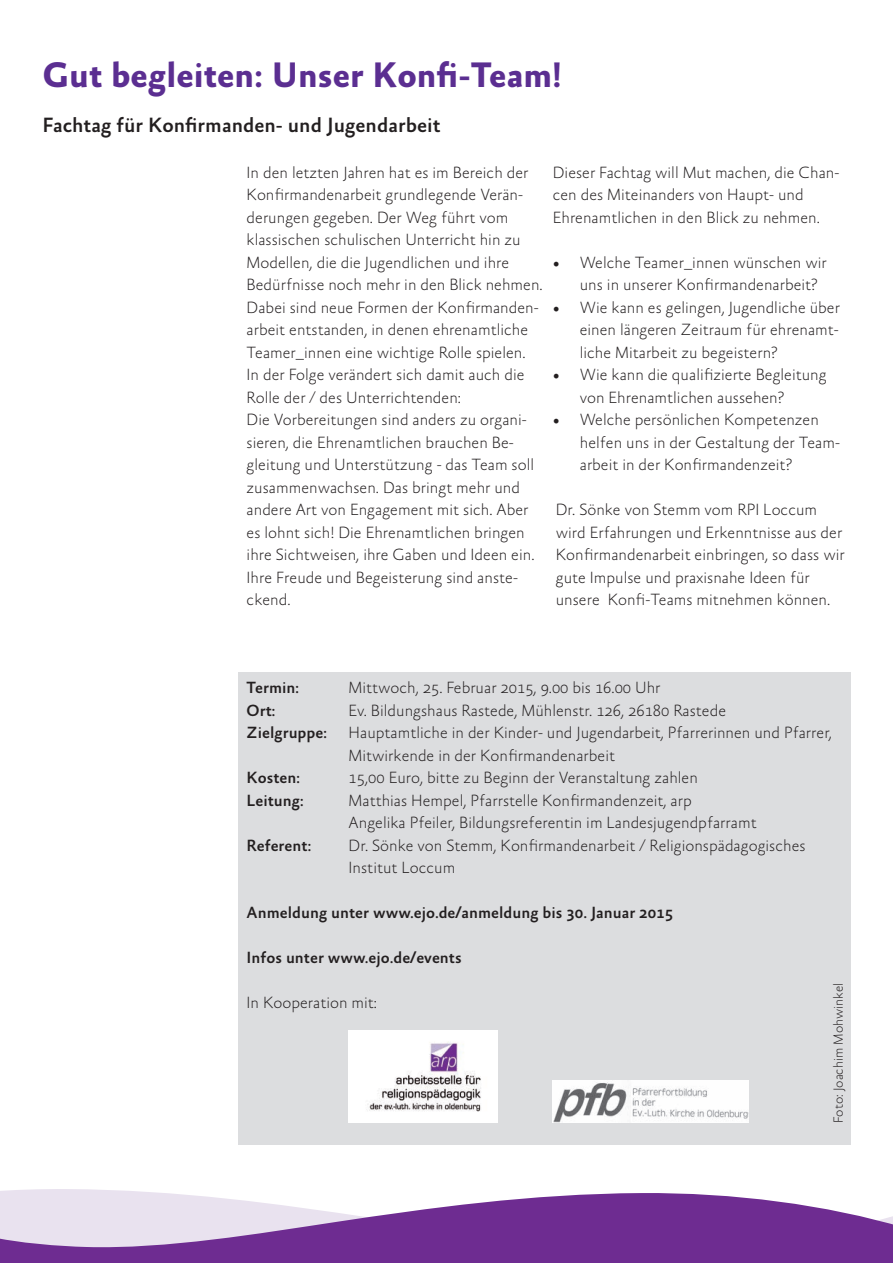
<style>
.page{position:relative;width:893px;height:1263px;background:#fff}
.page>*{position:absolute;margin:0;border:0;box-sizing:border-box;transform-origin:0 0}
.t1{font:700 36px "Absara Sans OT";color:#5b2e91}
.t2{font:500 21px "Absara Sans OT";color:#231f20}
.t3{font:100 16.5px/22.5px "Absara Sans OT";color:#231f20}
.t4{font:500 16.5px "Absara Sans OT";color:#231f20}
.t5{font:100 13.5px "Absara Sans OT";color:#231f20}
.s1{font-family:"Minion Pro";font-weight:400;font-size:18px}
</style>
<div class="page">
<svg style="left:0;top:1189px;width:143px;height:3px"></svg>
<svg style="left:0;top:1192px;width:893px;height:71px;background:#9c6fb4"></svg>
<div style="left:238px;top:673px;width:612px;height:472px;background:#dcdddf"></div>
<img style="left:349px;top:1030px;width:148px;height:92px">
<img style="left:553px;top:1081px;width:195px;height:42px">
<h1 class="t1" style="left:43px;top:56px;width:520px">Gut begleiten: Unser Konfi-Team!</h1>
<p class="t2" style="left:43px;top:114px;width:400px">Fachtag für Konfirmanden- und Jugendarbeit</p>
<p class="t3" style="left:247px;top:162px;width:298px">In den letzten Jahren hat es im Bereich der Konfirmandenarbeit grundlegende Verän&shy;derungen gegeben. Der Weg führt vom klassischen schulischen Unterricht hin zu Modellen, die die Jugendlichen und ihre Bedürfnisse noch mehr in den Blick nehmen.<br>Dabei sind neue Formen der Konfirmanden&shy;arbeit entstanden, in denen ehrenamtliche Teamer_innen eine wichtige Rolle spielen.<br>In der Folge verändert sich damit auch die Rolle der / des Unterrichtenden:<br>Die Vorbereitungen sind anders zu organi&shy;sieren, die Ehrenamtlichen brauchen Be&shy;gleitung und Unterstützung - das Team soll zusammenwachsen. Das bringt mehr und andere Art von Engagement mit sich. Aber es lohnt sich! Die Ehrenamtlichen bringen ihre Sichtweisen, ihre Gaben und Ideen ein.<br>Ihre Freude und Begeisterung sind anste&shy;ckend.</p>
<p class="t3" style="left:553px;top:162px;width:288px">Dieser Fachtag will Mut machen, die Chan&shy;cen des Miteinanders von Haupt- und<br>Ehrenamtlichen in den Blick zu nehmen.</p>
<p class="t3" style="left:580px;top:252px;width:248px;text-indent:-27px"><span class="s1">•</span> Welche Teamer_innen wünschen wir uns in unserer Konfirmandenarbeit?</p>
<p class="t3" style="left:580px;top:297px;width:262px;text-align:justify;text-indent:-27px"><span class="s1">•</span> Wie kann es gelingen, Jugendliche über einen längeren Zeitraum für ehrenamt&shy;liche Mitarbeit zu begeistern?</p>
<p class="t3" style="left:580px;top:364px;width:248px;text-indent:-27px"><span class="s1">•</span> Wie kann die qualifizierte Begleitung von Ehrenamtlichen aussehen?</p>
<p class="t3" style="left:580px;top:409px;width:262px;text-indent:-27px"><span class="s1">•</span> Welche persönlichen Kompetenzen helfen uns in der Gestaltung der Team&shy;arbeit in der Konfirmandenzeit?</p>
<p class="t3" style="left:556px;top:499px;width:290px">Dr. Sönke von Stemm vom RPI Loccum wird Erfahrungen und Erkenntnisse aus der Konfirmandenarbeit einbringen, so dass wir gute Impulse und praxisnahe Ideen für unsere Konfi-Teams mitnehmen können.</p>
<p class="t4" style="left:247px;top:679px;width:54px">Termin:</p>
<p class="t3" style="left:349px;top:677px;width:313px">Mittwoch, 25. Februar 2015, 9.00 bis 16.00 Uhr</p>
<p class="t4" style="left:247px;top:701px;width:30px">Ort:</p>
<p class="t3" style="left:349px;top:700px;width:379px">Ev. Bildungshaus Rastede, Mühlenstr. 126, 26180 Rastede</p>
<p class="t4" style="left:247px;top:724px;width:82px">Zielgruppe:</p>
<p class="t3" style="left:349px;top:722px;width:485px">Hauptamtliche in der Kinder- und Jugendarbeit, Pfarrerinnen und Pfarrer,<br>Mitwirkende in der Konfirmandenarbeit</p>
<p class="t4" style="left:247px;top:769px;width:55px">Kosten:</p>
<p class="t3" style="left:349px;top:767px;width:351px">15,00 Euro, bitte zu Beginn der Veranstaltung zahlen</p>
<p class="t4" style="left:247px;top:792px;width:58px">Leitung:</p>
<p class="t3" style="left:349px;top:790px;width:410px">Matthias Hempel, Pfarrstelle Konfirmandenzeit, arp<br>Angelika Pfeiler, Bildungsreferentin im Landesjugendpfarramt</p>
<p class="t4" style="left:247px;top:837px;width:66px">Referent:</p>
<p class="t3" style="left:349px;top:835px;width:458px">Dr. Sönke von Stemm, Konfirmandenarbeit / Religionspädagogisches<br>Institut Loccum</p>
<p class="t4" style="left:247px;top:904px;width:428px">Anmeldung unter www.ejo.de/anmeldung bis 30. Januar 2015</p>
<p class="t4" style="left:247px;top:949px;width:217px">Infos unter www.ejo.de/events</p>
<p class="t3" style="left:247px;top:992px;width:132px">In Kooperation mit:</p>
<p class="t5" style="left:831px;top:1123px;width:141px;rotate:-90deg">Foto: Joachim Mohwinkel</p>
</div>
